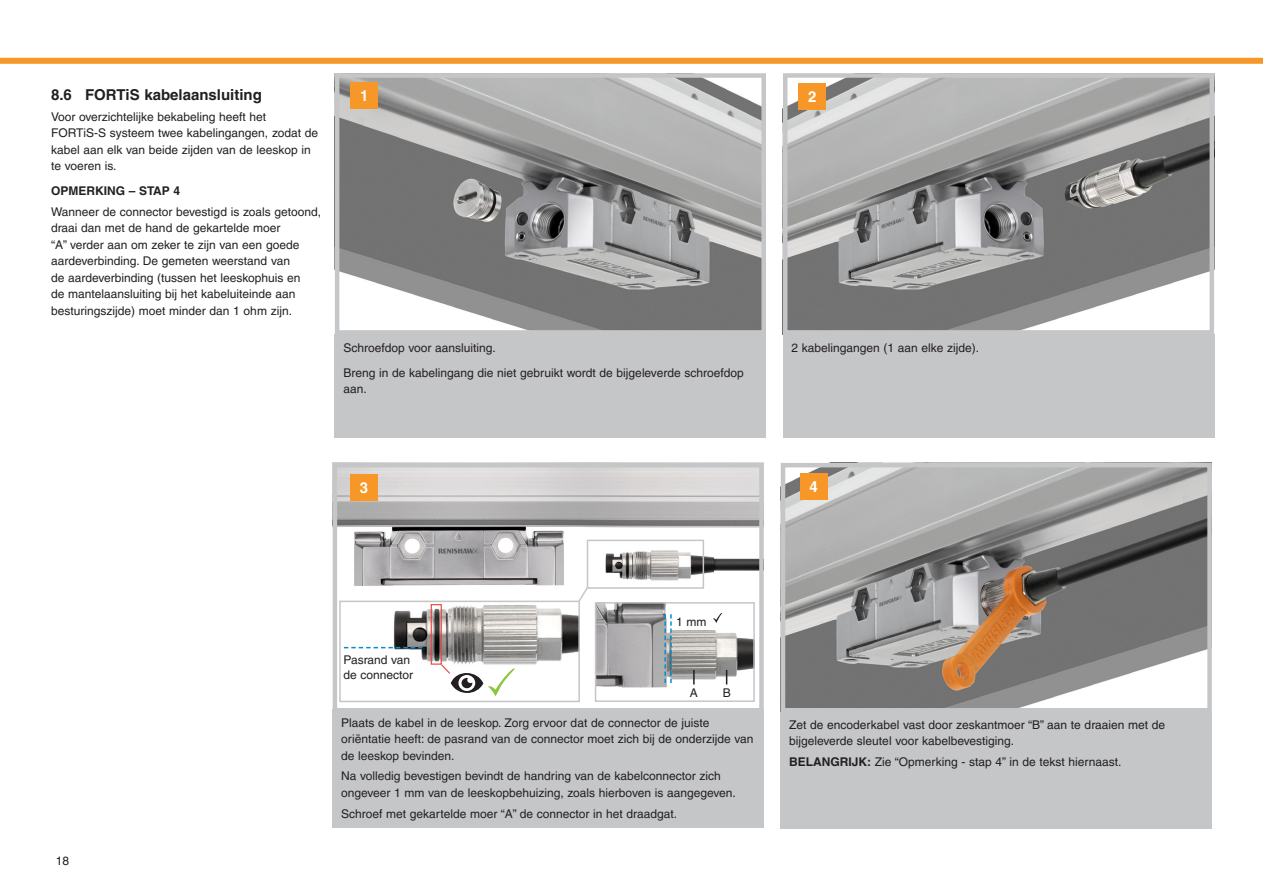
<style>
.page{position:relative;width:1263px;height:893px;background:#fff}
.page>*{position:absolute;margin:0;border:0;box-sizing:border-box;transform-origin:0 0}
.t1{font:700 15px "Helvetica LT Pro";color:#231f20}
.Numbers_10pt_bold_wh{font:700 15px "Helvetica LT Pro";color:#fff}
.Text_8_on_11_Roman{font:12px/16.5px "Helvetica LT Pro";color:#231f20}
.D_Heading__8_11__Bol{font:700 12px "Helvetica LT Pro";color:#231f20}
.s1{font-weight:700}
</style>
<div class="page">
<div style="left:0;top:58px;width:1263px;height:6px;background:#f79727"></div>
<img style="left:340px;top:78px;width:421px;height:252px">
<div style="left:335px;top:73px;width:431px;height:262px;border:4px solid #c5c6c8"></div>
<img style="left:788px;top:78px;width:421px;height:252px">
<div style="left:783px;top:73px;width:431px;height:262px;border:4px solid #c5c6c8"></div>
<img style="left:338px;top:468px;width:421px;height:235px">
<div style="left:333px;top:463px;width:431px;height:249px;border:4px solid #c5c6c8"></div>
<img style="left:786px;top:468px;width:421px;height:239px">
<div style="left:781px;top:463px;width:431px;height:249px;border:4px solid #c5c6c8"></div>
<img style="left:598px;top:605px;width:154px;height:94px">
<div style="left:595px;top:602px;width:160px;height:100px;border:2px solid #c5c6c8"></div>
<svg style="left:664px;top:614px;width:8px;height:69px"></svg>
<svg style="left:713px;top:613px;width:11px;height:9px"></svg>
<div style="left:587px;top:540px;width:117px;height:49px;border:2px solid #c5c6c8"></div>
<svg style="left:577px;top:586px;width:12px;height:17px"></svg>
<img style="left:342px;top:604px;width:235px;height:95px">
<div style="left:339px;top:601px;width:241px;height:101px;border:2px solid #c5c6c8"></div>
<svg style="left:344px;top:647px;width:79px;height:1px"></svg>
<svg style="left:440px;top:663px;width:75px;height:33px"></svg>
<div style="left:431px;top:604px;width:11px;height:61px;border:1px solid #ee3d3c"></div>
<div style="left:335px;top:334px;width:431px;height:104px;background:#c5c6c8"></div>
<div style="left:783px;top:334px;width:431px;height:104px;background:#c5c6c8"></div>
<div style="left:351px;top:474px;width:27px;height:27px;background:#f79727"></div>
<div style="left:800px;top:473px;width:27px;height:27px;background:#f79727"></div>
<div style="left:799px;top:83px;width:27px;height:27px;background:#f79727"></div>
<div style="left:351px;top:82px;width:27px;height:27px;background:#f79727"></div>
<div style="left:333px;top:709px;width:431px;height:119px;background:#c5c6c8"></div>
<div style="left:781px;top:712px;width:431px;height:116px;background:#c5c6c8"></div>
<svg style="left:726px;top:670px;width:1px;height:14px"></svg>
<svg style="left:693px;top:670px;width:2px;height:14px"></svg>
<p class="t1" style="left:51px;top:85px;width:212px">8.6 FORTiS kabelaansluiting</p>
<p class="Text_8_on_11_Roman" style="left:51px;top:108px;width:269px">Voor overzichtelijke bekabeling heeft het FORTiS-S systeem twee kabelingangen, zodat de kabel aan elk van beide zijden van de leeskop in te voeren is.</p>
<p class="D_Heading__8_11__Bol" style="left:51px;top:183px;width:131px">OPMERKING – STAP 4</p>
<p class="Text_8_on_11_Roman" style="left:51px;top:203px;width:272px">Wanneer de connector bevestigd is zoals getoond, draai dan met de hand de gekartelde moer<br>“A” verder aan om zeker te zijn van een goede aardeverbinding. De gemeten weerstand van<br>de aardeverbinding (tussen het leeskophuis en<br>de mantelaansluiting bij het kabeluiteinde aan besturingszijde) moet minder dan 1 ohm zijn.</p>
<p class="Numbers_10pt_bold_wh" style="left:360px;top:87px;width:10px">1</p>
<p class="Numbers_10pt_bold_wh" style="left:808px;top:87px;width:10px">2</p>
<p class="Text_8_on_11_Roman" style="left:343px;top:339px;width:154px">Schroefdop voor aansluiting.</p>
<p class="Text_8_on_11_Roman" style="left:343px;top:364px;width:402px">Breng in de kabelingang die niet gebruikt wordt de bijgeleverde schroefdop aan.</p>
<p class="Text_8_on_11_Roman" style="left:791px;top:339px;width:189px">2 kabelingangen (1 aan elke zijde).</p>
<p class="Numbers_10pt_bold_wh" style="left:360px;top:478px;width:10px">3</p>
<p class="Numbers_10pt_bold_wh" style="left:810px;top:477px;width:10px">4</p>
<p class="Text_8_on_11_Roman" style="left:56px;top:853px;width:15px">18</p>
<p class="Text_8_on_11_Roman" style="left:343px;top:652px;width:71px;line-height:15px">Pasrand van de connector</p>
<p class="Text_8_on_11_Roman" style="left:676px;top:614px;width:32px">1 mm</p>
<p class="Text_8_on_11_Roman" style="left:690px;top:684px;width:10px">A</p>
<p class="Text_8_on_11_Roman" style="left:723px;top:685px;width:10px">B</p>
<p class="Text_8_on_11_Roman" style="left:341px;top:714px;width:414px">Plaats de kabel in de leeskop. Zorg ervoor dat de connector de juiste oriëntatie heeft: de pasrand van de connector moet zich bij de onderzijde van de leeskop bevinden.</p>
<p class="Text_8_on_11_Roman" style="left:341px;top:768px;width:396px">Na volledig bevestigen bevindt de handring van de kabelconnector zich ongeveer 1 mm van de leeskopbehuizing, zoals hierboven is aangegeven.</p>
<p class="Text_8_on_11_Roman" style="left:341px;top:805px;width:338px">Schroef met gekartelde moer “A” de connector in het draadgat.</p>
<p class="Text_8_on_11_Roman" style="left:789px;top:716px;width:377px">Zet de encoderkabel vast door zeskantmoer “B” aan te draaien met de bijgeleverde sleutel voor kabelbevestiging.</p>
<p class="Text_8_on_11_Roman" style="left:789px;top:754px;width:334px"><span class="s1">BELANGRIJK:</span> Zie “Opmerking - stap 4” in de tekst hiernaast.</p>
</div>
